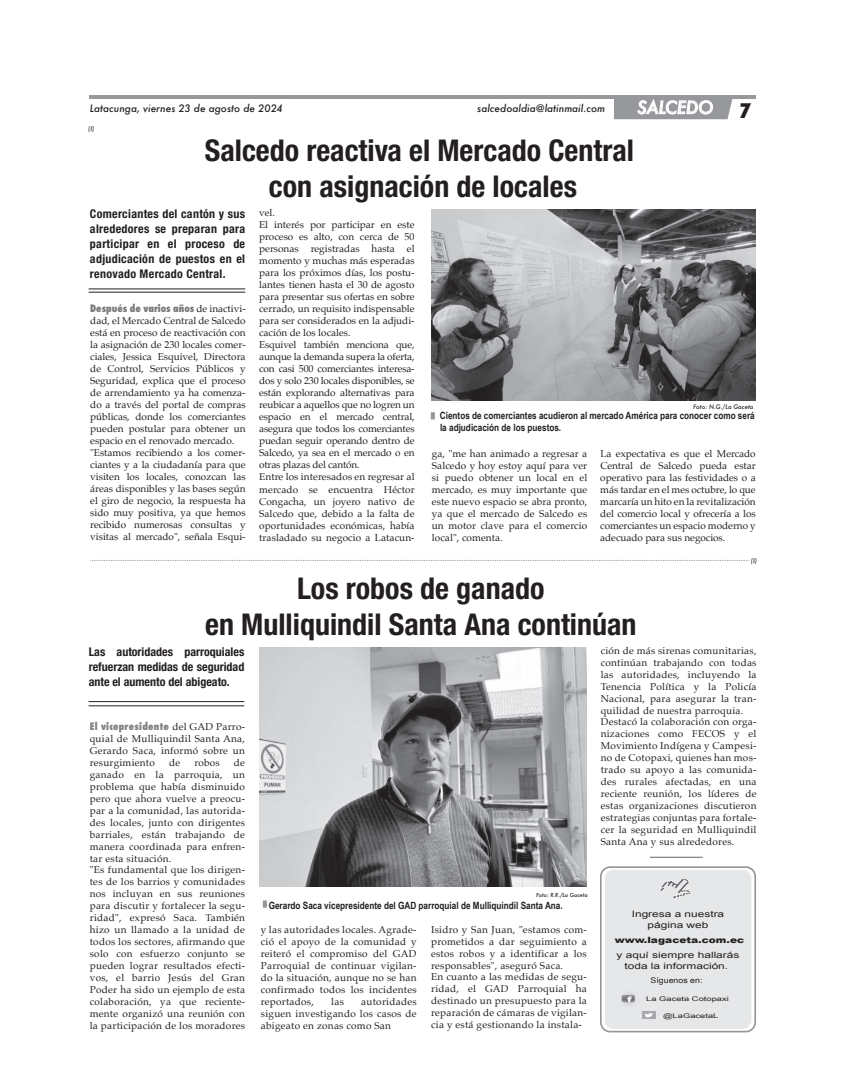
<style>
.page{position:relative;width:842px;height:1078px;background:#fff}
.page>*{position:absolute;margin:0;border:0;box-sizing:border-box;transform-origin:0 0}
.t1{font:700 condensed 30px/36px "Helvetica Neue";color:#231f20;text-align:center}
.t2{font:800 condensed 19.5px "Futura";color:#231f20}
.t3{font:italic 500 17px "Futura";color:#fff}
.t4{font:700 condensed 12px/15px "Helvetica Neue";letter-spacing:.005em;color:#231f20;text-align:justify}
.t5{font:10px/12px "Palatino";color:#231f20;text-align:justify}
.t6{font:700 10px/12px "Arial Narrow";color:#231f20}
.t7{font:italic 500 10px "Futura";color:#231f20}
.t8{font:800 condensed 10px "Futura";color:rgb(35 31 32/.6)}
.t9{font:800 condensed 10px "Futura";letter-spacing:.025em;color:#808285}
.t10{font:8.7px/10.4px "Arial";color:#231f20;text-align:center;scale:1.37 1}
.t11{font:900 8.6px "Arial";color:#231f20;scale:1.23 1}
.t12{font:7.9px "Arial Narrow";color:#231f20;scale:1.37 1}
.t13{font:6.4px "Arial Narrow";color:#231f20;scale:1.78 1}
.t14{font:italic 500 6.1px "Futura";color:#231f20}
.t15{font:italic 500 6px "Futura";color:#231f20}
.t16{font:italic 500 5.4px "Futura";color:#231f20}
.s1{font-family:"Palatino";font-weight:400;font-stretch:normal;color:#231f20}
</style>
<div class="page">
<div style="left:600px;top:866px;width:156px;height:166px;border:2px solid #939598;border-radius:9px"></div>
<div style="left:605px;top:869px;width:146px;height:159px;background:#e6e7e9;border-radius:9px"></div>
<svg style="left:659px;top:878px;width:32px;height:21px"></svg>
<img style="left:600px;top:959px;width:68px;height:74px">
<svg style="left:622px;top:994px;width:13px;height:7px"></svg>
<svg style="left:642px;top:1011px;width:13px;height:7px"></svg>
<svg style="left:644px;top:1012px;width:9px;height:4px"></svg>
<svg style="left:90px;top:560px;width:659px;height:1px"></svg>
<hr style="left:650px;top:856px;width:53px;height:1px;background:#231f20">
<svg style="left:614px;top:99px;width:119px;height:20px;background:#aaacae"></svg>
<hr style="left:90px;top:96px;width:666px;height:3px;background:#96989b">
<hr style="left:89px;top:292px;width:156px;height:1px;background:#231f20">
<hr style="left:89px;top:288px;width:156px;height:1px;background:#231f20">
<svg style="left:431px;top:412px;width:4px;height:7px"></svg>
<hr style="left:89px;top:705px;width:155px;height:1px;background:#231f20">
<hr style="left:89px;top:701px;width:155px;height:1px;background:#231f20">
<svg style="left:263px;top:900px;width:4px;height:7px"></svg>
<img style="left:432px;top:209px;width:323px;height:191px">
<img style="left:259px;top:647px;width:327px;height:239px">
<p class="t7" style="left:90px;top:101px;width:194px">Latacunga, viernes 23 de agosto de 2024</p>
<h3 class="t3" style="left:637px;top:96px;width:78px">SALCEDO</h3>
<h2 class="t2" style="left:739px;top:97px;width:13px">7</h2>
<p class="t7" style="left:477px;top:101px;width:129px">salcedoaldia@latinmail.com</p>
<p class="t14" style="left:88px;top:125px;width:7px">(I)</p>
<h1 class="t1" style="left:205px;top:132px;width:431px">Salcedo reactiva el Mercado Central con asignación de locales</h1>
<p class="t4" style="left:90px;top:206px;width:157px">Comerciantes del cantón y sus alrededores se preparan para participar en el proceso de adjudicación de puestos en el renovado Mercado Central.</p>
<p class="t8" style="left:90px;top:301px;width:157px">Después de varios años <span class="s1">de inactivi-</span></p>
<p class="t5" style="left:90px;top:314px;width:157px;text-align:left">dad, el Mercado Central de Salcedo está en proceso de reactivación con la asignación de 230 locales comer&shy;ciales, Jessica Esquivel, Directora de Control, Servicios Públicos y Seguridad, explica que el proceso de arrendamiento ya ha comenza&shy;do a través del portal de compras públicas, donde los comerciantes pueden postular para obtener un espacio en el renovado mercado. "Estamos recibiendo a los comer&shy;ciantes y a la ciudadanía para que visiten los locales, conozcan las áreas disponibles y las bases según el giro de negocio, la respuesta ha sido muy positiva, ya que hemos recibido numerosas consultas y visitas al mercado", señala Esqui-</p>
<p class="t5" style="left:259px;top:207px;width:157px;text-align:left">vel.<br>El interés por participar en este proceso es alto, con cerca de 50 personas registradas hasta el momento y muchas más esperadas para los próximos días, los postu&shy;lantes tienen hasta el 30 de agosto para presentar sus ofertas en sobre cerrado, un requisito indispensable para ser considerados en la adjudi&shy;cación de los locales.<br>Esquivel también menciona que, aunque la demanda supera la oferta, con casi 500 comerciantes interesa&shy;dos y solo 230 locales disponibles, se están explorando alternativas para reubicar a aquellos que no logren un espacio en el mercado central, asegura que todos los comerciantes puedan seguir operando dentro de<br>Salcedo, ya sea en el mercado o en otras plazas del cantón.<br>Entre los interesados en regresar al mercado se encuentra Héctor<br>Congacha, un joyero nativo de<br>Salcedo que, debido a la falta de oportunidades económicas, había trasladado su negocio a Latacun-</p>
<p class="t15" style="left:693px;top:403px;width:62px">Foto: N.G./La Gaceta</p>
<p class="t6" style="left:440px;top:409px;width:316px">Cientos de comerciantes acudieron al mercado América para conocer como será la adjudicación de los puestos.</p>
<p class="t5" style="left:432px;top:448px;width:157px">ga, "me han animado a regresar a Salcedo y hoy estoy aquí para ver si puedo obtener un local en el mercado, es muy importante que este nuevo espacio se abra pronto, ya que el mercado de Salcedo es un motor clave para el comercio local", comenta.</p>
<p class="t5" style="left:600px;top:448px;width:157px">La expectativa es que el Mercado Central de Salcedo pueda estar operativo para las festividades o a más tardar en el mes octubre, lo que marcaría un hito en la revitalización del comercio local y ofrecería a los comerciantes un espacio moderno y adecuado para sus negocios.</p>
<p class="t14" style="left:751px;top:557px;width:7px">(I)</p>
<h1 class="t1" style="left:205px;top:569px;width:433px">Los robos de ganado<br>en Mulliquindil Santa Ana continúan</h1>
<p class="t4" style="left:89px;top:643px;width:157px">Las autoridades parroquiales refuerzan medidas de seguridad ante el aumento del abigeato.</p>
<p class="t9" style="left:90px;top:719px;width:157px">El vicepresidente <span class="s1">del GAD Parro-</span></p>
<p class="t5" style="left:90px;top:732px;width:157px">quial de Mulliquindil Santa Ana, Gerardo Saca, informó sobre un resurgimiento</p>
<p class="t5" style="left:601px;top:644px;width:157px">ción de más sirenas comunitarias, continúan trabajando con todas las autoridades, incluyendo la Tenencia Política y la Policía Nacional, para asegurar la tran&shy;quilidad de nuestra parroquia.</p>
<p class="t5" style="left:601px;top:715px;width:157px">Destacó la colaboración con orga&shy;nizaciones como FECOS y el Movimiento Indígena y Campesi&shy;no de Cotopaxi, quienes han mos&shy;trado su apoyo a las comunida&shy;des rurales afectadas, en una reciente reunión, los líderes de estas organizaciones discutieron estrategias conjuntas para fortale&shy;cer la seguridad en Mulliquindil Santa Ana y sus alrededores.</p>
<p class="t5" style="left:169px;top:756px;width:13px">de</p>
<p class="t5" style="left:194px;top:756px;width:27px">robos</p>
<p class="t5" style="left:90px;top:756px;width:157px;text-indent:144px">de ganado en la parroquia, un problema que había disminuido pero que ahora vuelve a preocu&shy;par a la comunidad, las autorida&shy;des locales, junto con dirigentes barriales, están trabajando de manera coordinada para enfren&shy;tar esta situación.</p>
<p class="t5" style="left:90px;top:863px;width:157px">"Es fundamental que los dirigen&shy;tes de los barrios y comunidades nos incluyan en sus reuniones para discutir y fortalecer la segu&shy;ridad", expresó Saca. También hizo un llamado a la unidad de todos los sectores, afirmando que solo con esfuerzo conjunto se pueden lograr resultados efecti&shy;vos, el barrio Jesús del Gran Poder ha sido un ejemplo de esta colaboración, ya que reciente&shy;mente organizó una reunión con la participación de los moradores</p>
<p class="t16" style="left:536px;top:891px;width:53px">Foto: R.R./La Gaceta</p>
<p class="t6" style="left:269px;top:898px;width:296px">Gerardo Saca vicepresidente del GAD parroquial de Mulliquindil Santa Ana.</p>
<p class="t5" style="left:431px;top:923px;width:157px">Isidro y San Juan, "estamos com&shy;prometidos a dar seguimiento a estos robos y a identificar a los responsables", aseguró Saca.</p>
<p class="t5" style="left:431px;top:970px;width:157px">En cuanto a las medidas de segu&shy;ridad, el GAD Parroquial ha destinado un presupuesto para la reparación de cámaras de vigilan&shy;cia y está gestionando la instala-</p>
<p class="t10" style="left:632px;top:908px;width:69px">Ingresa a nuestra página web</p>
<p class="t11" style="left:615px;top:933px;width:107px">www.lagaceta.com.ec</p>
<p class="t10" style="left:617px;top:950px;width:91px">y aquí siempre hallarás toda la información.</p>
<p class="t12" style="left:651px;top:974px;width:39px">Síguenos en:</p>
<p class="t13" style="left:646px;top:993px;width:48px">La Gaceta Cotopaxi</p>
<p class="t13" style="left:663px;top:1010px;width:33px">@LaGacetaL</p>
<p class="t5" style="left:261px;top:923px;width:157px">y las autoridades locales. Agrade&shy;ció el apoyo de la comunidad y reiteró el compromiso del GAD Parroquial de continuar vigilan&shy;do la situación, aunque no se han confirmado todos los incidentes reportados,</p>
<p class="t5" style="left:331px;top:995px;width:14px">las</p>
<p class="t5" style="left:261px;top:995px;width:157px;text-indent:100px">autoridades siguen investigando los casos de abigeato en zonas como San</p>
</div>
